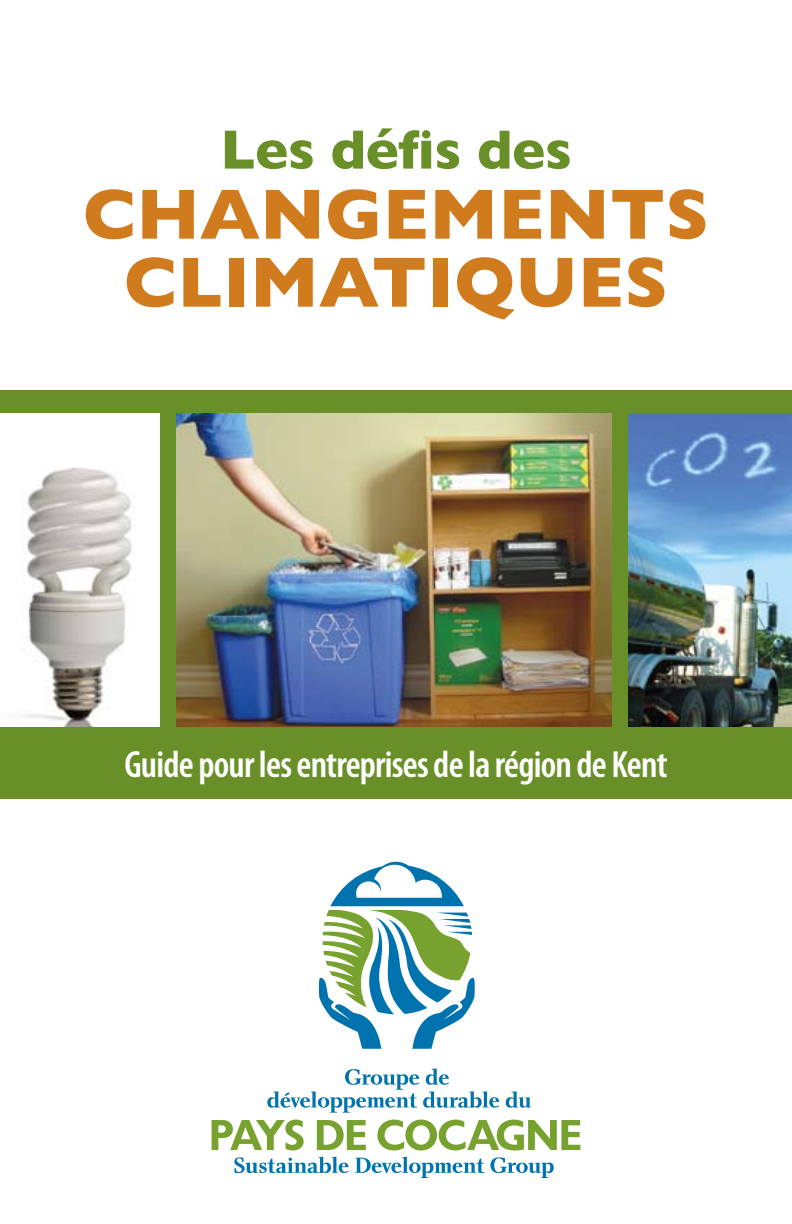
<style>
.page{position:relative;width:792px;height:1224px;background:#fff}
.page>*{position:absolute;margin:0;border:0;box-sizing:border-box;transform-origin:0 0}
.t1{font:700 72px/68px "Gill Sans";color:#cf7b1e;text-align:center}
.t2{font:700 56px "Gill Sans";letter-spacing:-.01em;color:#699028}
.t3{font:600 condensed 38px "Myriad Pro";letter-spacing:-.02em;color:#fff}
</style>
<div class="page">
<img style="left:175px;top:413px;width:438px;height:314px">
<img style="left:628px;top:413px;width:164px;height:314px">
<img style="left:23px;top:467px;width:109px;height:260px">
<div style="left:0;top:727px;width:792px;height:72px;background:#699028"></div>
<div style="left:0;top:390px;width:792px;height:23px;background:#699028"></div>
<div style="left:160px;top:409px;width:15px;height:324px;background:#699028"></div>
<div style="left:613px;top:403px;width:15px;height:328px;background:#699028"></div>
<svg style="left:267px;top:1069px;width:232px;height:44px"></svg>
<svg style="left:506px;top:1091px;width:25px;height:17px"></svg>
<svg style="left:234px;top:1157px;width:115px;height:16px"></svg>
<svg style="left:355px;top:1157px;width:199px;height:21px"></svg>
<svg style="left:212px;top:1120px;width:92px;height:30px"></svg>
<svg style="left:317px;top:1120px;width:49px;height:30px"></svg>
<svg style="left:377px;top:1120px;width:203px;height:30px"></svg>
<svg style="left:318px;top:862px;width:157px;height:187px"></svg>
<h2 class="t2" style="left:220px;top:117px;width:353px">Les défis des</h2>
<h1 class="t1" style="left:83px;top:180px;width:628px">CHANGEMENTS<br>CLIMATIQUES</h1>
<p class="t3" style="left:124px;top:741px;width:545px">Guide pour les entreprises de la région de Kent</p>
</div>
